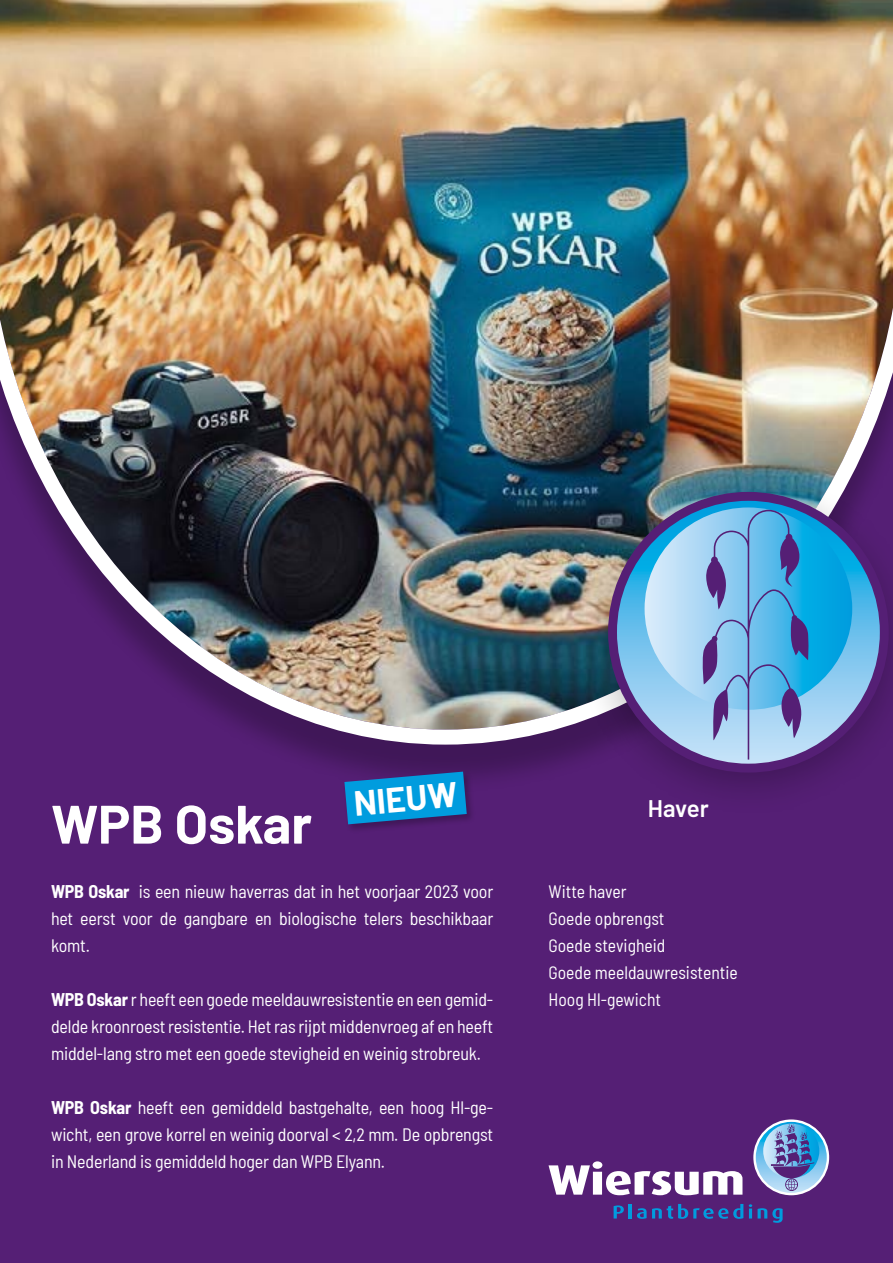
<style>
.page{position:relative;width:893px;height:1263px;background:#551f75}
.page>*{position:absolute;margin:0;border:0;box-sizing:border-box;transform-origin:0 0}
.t1{font:700 54px "Barlow";color:#fff}
.t2{font:700 34.35px "Barlow";color:#fff}
.t3{font:600 24px "Barlow";letter-spacing:-.005em;color:#fff}
.t4{font:semi-condensed 18px/27px "Barlow";letter-spacing:-.01em;color:#fff;text-align:justify}
.s1{font-weight:700}
</style>
<div class="page">
<svg style="left:753px;top:1119px;width:76px;height:76px"></svg>
<svg style="left:756px;top:1122px;width:71px;height:71px"></svg>
<svg style="left:763px;top:1124px;width:56px;height:67px"></svg>
<svg style="left:614px;top:1205px;width:10px;height:13px"></svg>
<hr style="left:629px;top:1204px;width:3px;height:14px;background:#009cde">
<svg style="left:637px;top:1204px;width:106px;height:15px"></svg>
<svg style="left:749px;top:1204px;width:3px;height:14px"></svg>
<svg style="left:758px;top:1208px;width:25px;height:15px"></svg>
<svg style="left:549px;top:1161px;width:193px;height:34px"></svg>
<div style="left:0;top:0;width:893px;height:794px;background:#000;opacity:.25"></div>
<img style="left:0;top:0;width:893px;height:752px">
<div style="left:574px;top:468px;width:319px;height:350px;background:#000;opacity:.25"></div>
<div style="left:608px;top:492px;width:281px;height:280px;background:#551f75;border-radius:50%"></div>
<svg style="left:617px;top:501px;width:263px;height:263px"></svg>
<svg style="left:645px;top:507px;width:207px;height:252px"></svg>
<div style="left:343px;top:770px;width:132px;height:63px;background:#000;opacity:.25"></div>
<svg style="left:344px;top:772px;width:123px;height:52px"></svg>
<h1 class="t1" style="left:51px;top:784px;width:262px">WPB Oskar</h1>
<h2 class="t2" style="left:352px;top:778px;width:105px;rotate:-5deg">NIEUW</h2>
<p class="t4" style="left:51px;top:876px;width:444px"><span class="s1">WPB Oskar</span> is een nieuw haverras dat in het voorjaar 2023 voor het eerst voor de gangbare en biologische telers beschikbaar komt.</p>
<p class="t4" style="left:51px;top:984px;width:444px"><span class="s1">WPB Oskar</span> r heeft een goede meeldauwresistentie en een gemid&shy;delde kroonroest resistentie. Het ras rijpt middenvroeg af en heeft middel-lang stro met een goede stevigheid en weinig strobreuk.</p>
<p class="t4" style="left:51px;top:1092px;width:444px"><span class="s1">WPB Oskar</span> heeft een gemiddeld bastgehalte, een hoog Hl-ge&shy;wicht, een grove korrel en weinig doorval &lt; 2,2 mm. De opbrengst in Nederland is gemiddeld hoger dan WPB Elyann.</p>
<h3 class="t3" style="left:648px;top:790px;width:63px">Haver</h3>
<p class="t4" style="left:549px;top:876px;width:191px;text-align:left">Witte haver<br>Goede opbrengst<br>Goede stevigheid<br>Goede meeldauwresistentie<br>Hoog Hl-gewicht</p>
</div>
